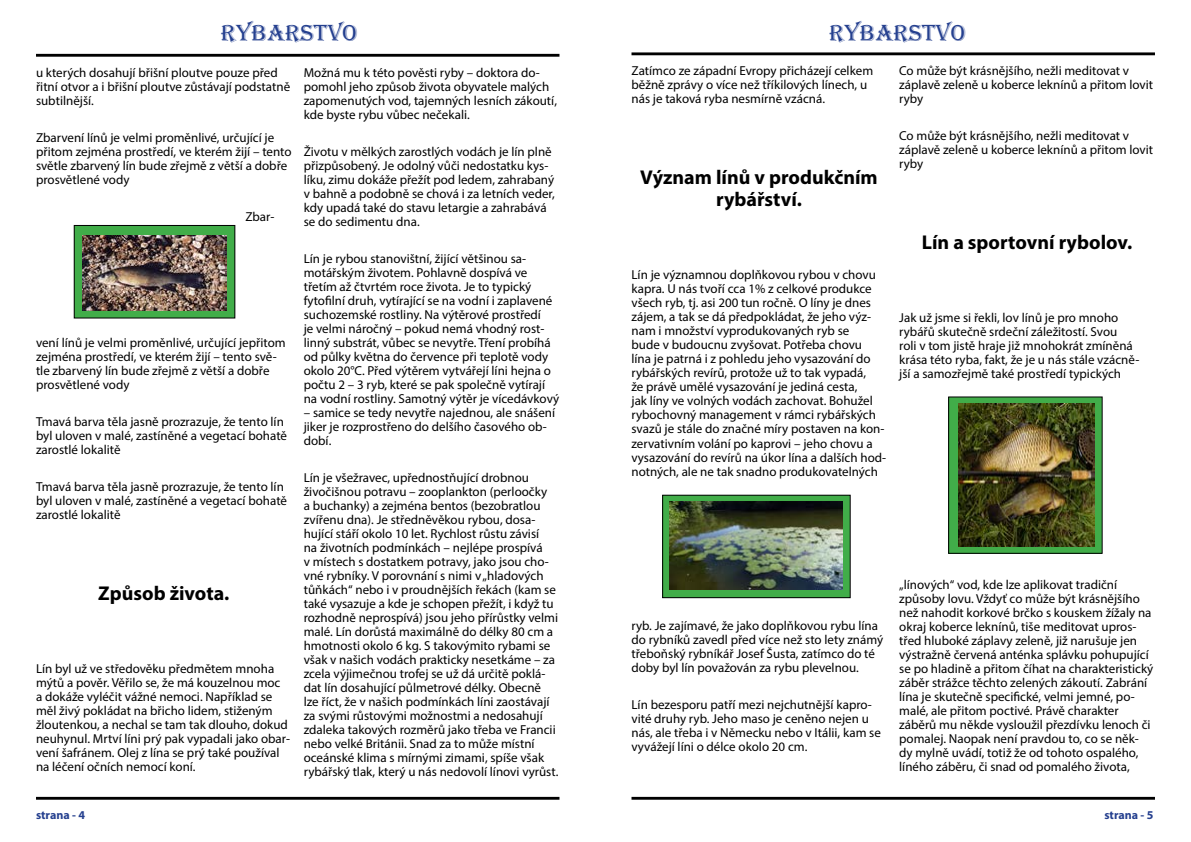
<style>
.page{position:relative;width:1191px;height:842px;background:#fff}
.page>*{position:absolute;margin:0;border:0;box-sizing:border-box;transform-origin:0 0}
.t1{font:24px "Algerian";color:#25408f}
.t2{font:700 20px/21.6px "Myriad Pro";color:#000;text-align:center}
.t3{font:13px/14px "Myriad Pro";color:#000}
.t4{font:700 12px "Myriad Pro";color:#25408f}
</style>
<div class="page">
<hr style="left:36px;top:54px;width:523px;height:3px;background:#000">
<hr style="left:36px;top:797px;width:523px;height:3px;background:#000">
<hr style="left:631px;top:797px;width:524px;height:3px;background:#000">
<hr style="left:631px;top:52px;width:524px;height:3px;background:#000">
<div style="left:948px;top:397px;width:154px;height:156px;background:#41ad49"></div>
<div style="left:948px;top:396px;width:154px;height:158px;border:1px solid #000"></div>
<div style="left:662px;top:495px;width:188px;height:103px;background:#41ad49"></div>
<div style="left:662px;top:495px;width:188px;height:103px;border:1px solid #000"></div>
<div style="left:74px;top:225px;width:161px;height:93px;background:#41ad49"></div>
<div style="left:74px;top:225px;width:161px;height:93px;border:1px solid #000"></div>
<img style="left:82px;top:235px;width:145px;height:75px">
<img style="left:669px;top:502px;width:173px;height:88px">
<img style="left:958px;top:404px;width:136px;height:142px">
<h1 class="t1" style="left:221px;top:20px;width:138px">RYBARSTVO</h1>
<h1 class="t1" style="left:829px;top:20px;width:138px">RYBARSTVO</h1>
<p class="t3" style="left:36px;top:66px;width:256px">u kterých dosahují břišní ploutve pouze před řitní otvor a i břišní ploutve zůstávají podstatně subtilnější.</p>
<p class="t3" style="left:36px;top:130px;width:257px">Zbarvení línů je velmi proměnlivé, určující je přitom zejména prostředí, ve kterém žijí – tento světle zbarvený lín bude zřejmě z větší a dobře prosvětlené vody</p>
<p class="t3" style="left:245px;top:209px;width:31px">Zbar-</p>
<p class="t3" style="left:899px;top:64px;width:255px">Co může být krásnějšího, nežli meditovat v záplavě zeleně u koberce leknínů a přitom lovit ryby</p>
<p class="t3" style="left:899px;top:128px;width:255px">Co může být krásnějšího, nežli meditovat v záplavě zeleně u koberce leknínů a přitom lovit ryby</p>
<p class="t3" style="left:631px;top:63px;width:243px">Zatímco ze západní Evropy přicházejí celkem běžně zprávy o více než tříkilových línech, u nás je taková ryba nesmírně vzácná.</p>
<p class="t3" style="left:304px;top:66px;width:255px">Možná mu k této pověsti ryby – doktora do&shy;pomohl jeho způsob života obyvatele malých zapomenutých vod, tajemných lesních zákoutí, kde byste rybu vůbec nečekali.</p>
<p class="t3" style="left:304px;top:144px;width:253px">Životu v mělkých zarostlých vodách je lín plně přizpůsobený. Je odolný vůči nedostatku kys&shy;líku, zimu dokáže přežít pod ledem, zahrabaný v bahně a podobně se chová i za letních veder, kdy upadá také do stavu letargie a zahrabává se do sedimentu dna.</p>
<p class="t3" style="left:304px;top:251px;width:257px">Lín je rybou stanovištní, žijící většinou sa&shy;motářským životem. Pohlavně dospívá ve třetím až čtvrtém roce života. Je to typický fytofilní druh, vytírající se na vodní i zaplavené suchozemské rostliny. Na výtěrové prostředí<br>je velmi náročný – pokud nemá vhodný rost&shy;linný substrát, vůbec se nevytře. Tření probíhá od půlky května do července při teplotě vody okolo 20°C. Před výtěrem vytvářejí líni hejna o počtu 2 – 3 ryb, které se pak společně vytírají na vodní rostliny. Samotný výtěr je vícedávkový</p>
<p class="t3" style="left:304px;top:405px;width:253px">– samice se tedy nevytře najednou, ale snášení jiker je rozprostřeno do delšího časového ob&shy;dobí.</p>
<p class="t3" style="left:304px;top:470px;width:256px">Lín je všežravec, upřednostňující drobnou živočišnou potravu – zooplankton (perloočky<br>a buchanky) a zejména bentos (bezobratlou zvířenu dna). Je středněvěkou rybou, dosa&shy;hující stáří okolo 10 let. Rychlost růstu závisí<br>na životních podmínkách – nejlépe prospívá<br>v místech s dostatkem potravy, jako jsou cho&shy;vné rybníky. V porovnání s nimi v „hladových tůňkách“ nebo i v proudnějších řekách (kam se také vysazuje a kde je schopen přežít, i když tu rozhodně neprospívá) jsou jeho přírůstky velmi malé. Lín dorůstá maximálně do délky 80 cm a hmotnosti okolo 6 kg. S takovýmito rybami se však v našich vodách prakticky nesetkáme – za zcela výjimečnou trofej se už dá určitě poklá&shy;dat lín dosahující půlmetrové délky. Obecně lze říct, že v našich podmínkách líni zaostávají za svými růstovými možnostmi a nedosahují zdaleka takových rozměrů jako třeba ve Francii nebo velké Británii. Snad za to může místní oceánské klima s mírnými zimami, spíše však rybářský tlak, který u nás nedovolí línovi vyrůst.</p>
<h2 class="t2" style="left:640px;top:166px;width:239px">Význam línů v produkčním rybářství.</h2>
<h2 class="t2" style="left:922px;top:231px;width:212px">Lín a sportovní rybolov.</h2>
<p class="t3" style="left:631px;top:268px;width:256px">Lín je významnou doplňkovou rybou v chovu kapra. U nás tvoří cca 1% z celkové produkce všech ryb, tj. asi 200 tun ročně. O líny je dnes zájem, a tak se dá předpokládat, že jeho výz&shy;nam i množství vyprodukovaných ryb se<br>bude v budoucnu zvyšovat. Potřeba chovu<br>lína je patrná i z pohledu jeho vysazování do rybářských revírů, protože už to tak vypadá,<br>že právě umělé vysazování je jediná cesta,<br>jak líny ve volných vodách zachovat. Bohužel rybochovný management v rámci rybářských svazů je stále do značné míry postaven na kon&shy;zervativním volání po kaprovi – jeho chovu a vysazování do revírů na úkor lína a dalších hod&shy;notných, ale ne tak snadno produkovatelných</p>
<p class="t3" style="left:899px;top:311px;width:241px">Jak už jsme si řekli, lov línů je pro mnoho rybářů skutečně srdeční záležitostí. Svou<br>roli v tom jistě hraje již mnohokrát zmíněná krása této ryba, fakt, že je u nás stále vzácně&shy;jší a samozřejmě také prostředí typických</p>
<p class="t3" style="left:36px;top:335px;width:251px">vení línů je velmi proměnlivé, určující jepřitom zejména prostředí, ve kterém žijí – tento svě&shy;tle zbarvený lín bude zřejmě z větší a dobře prosvětlené vody</p>
<p class="t3" style="left:36px;top:414px;width:252px">Tmavá barva těla jasně prozrazuje, že tento lín byl uloven v malé, zastíněné a vegetací bohatě zarostlé lokalitě</p>
<p class="t3" style="left:36px;top:479px;width:252px">Tmavá barva těla jasně prozrazuje, že tento lín byl uloven v malé, zastíněné a vegetací bohatě zarostlé lokalitě</p>
<p class="t3" style="left:899px;top:577px;width:256px">„línových“ vod, kde lze aplikovat tradiční způsoby lovu. Vždyť co může být krásnějšího než nahodit korkové brčko s kouskem žížaly na okraj koberce leknínů, tiše meditovat upros&shy;třed hluboké záplavy zeleně, již narušuje jen výstražně červená anténka splávku pohupující se po hladině a přitom číhat na charakteristický záběr strážce těchto zelených zákoutí. Zabrání lína je skutečně specifické, velmi jemné, po&shy;malé, ale přitom poctivé. Právě charakter záběrů mu někde vysloužil přezdívku lenoch či pomalej. Naopak není pravdou to, co se něk&shy;dy mylně uvádí, totiž že od tohoto ospalého, líného záběru, či snad od pomalého života,</p>
<h2 class="t2" style="left:98px;top:581px;width:133px">Způsob života.</h2>
<p class="t3" style="left:631px;top:618px;width:253px">ryb. Je zajímavé, že jako doplňkovou rybu lína do rybníků zavedl před více než sto lety známý třeboňský rybníkář Josef Šusta, zatímco do té doby byl lín považován za rybu plevelnou.</p>
<p class="t3" style="left:631px;top:697px;width:251px">Lín bezesporu patří mezi nejchutnější kapro&shy;vité druhy ryb. Jeho maso je ceněno nejen u nás, ale třeba i v Německu nebo v Itálii, kam se vyvážejí líni o délce okolo 20 cm.</p>
<p class="t3" style="left:36px;top:661px;width:256px">Lín byl už ve středověku předmětem mnoha mýtů a pověr. Věřilo se, že má kouzelnou moc<br>a dokáže vyléčit vážné nemoci. Například se měl živý pokládat na břicho lidem, stiženým žloutenkou, a nechal se tam tak dlouho, dokud neuhynul. Mrtví líni prý pak vypadali jako obar&shy;vení šafránem. Olej z lína se prý také používal na léčení očních nemocí koní.</p>
<p class="t4" style="left:36px;top:807px;width:51px">strana - 4</p>
<p class="t4" style="left:1104px;top:807px;width:51px">strana - 5</p>
</div>
